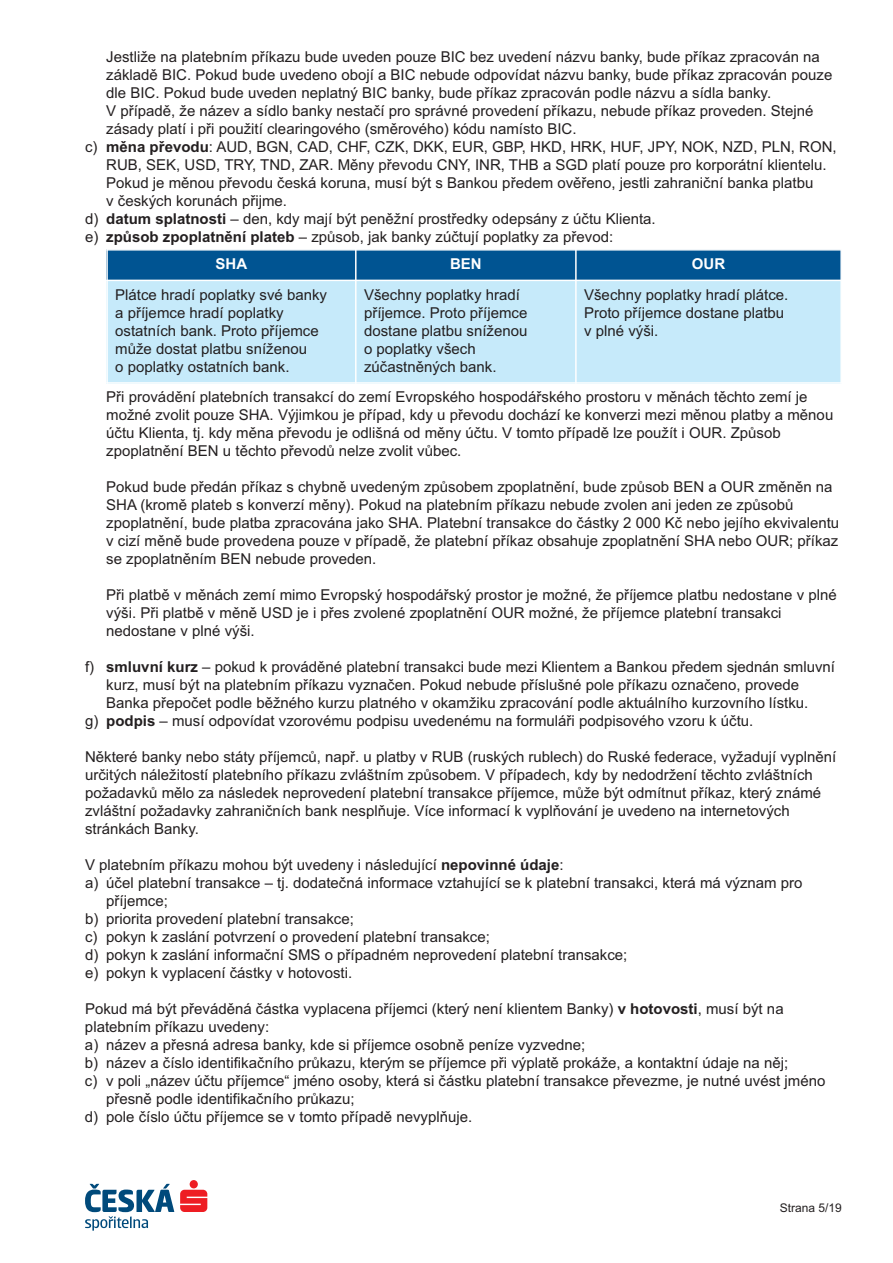
<style>
.page{position:relative;width:893px;height:1263px;background:#fff}
.page>*{position:absolute;margin:0;border:0;box-sizing:border-box;transform-origin:0 0}
.t1{font:15px/18px "Arial";color:#231f20}
.t2{font:700 15px "Arial";color:#fff}
.t3{font:12px "Arial";color:#231f20}
.s1{font-weight:700}
</style>
<div class="page">
<div style="left:106px;top:249px;width:250px;height:31px;background:#005492"></div>
<div style="left:356px;top:249px;width:220px;height:31px;background:#005492"></div>
<div style="left:576px;top:249px;width:266px;height:31px;background:#005492"></div>
<div style="left:106px;top:280px;width:250px;height:104px;background:#c6eafa"></div>
<div style="left:356px;top:280px;width:220px;height:104px;background:#c6eafa"></div>
<div style="left:576px;top:280px;width:266px;height:104px;background:#c6eafa"></div>
<hr style="left:106px;top:249px;width:2px;height:135px;background:#fff">
<hr style="left:355px;top:249px;width:2px;height:135px;background:#fff">
<hr style="left:575px;top:249px;width:2px;height:135px;background:#fff">
<hr style="left:840px;top:249px;width:2px;height:135px;background:#fff">
<hr style="left:106px;top:249px;width:736px;height:2px;background:#fff">
<hr style="left:106px;top:280px;width:736px;height:1px;background:#fff">
<hr style="left:106px;top:382px;width:736px;height:2px;background:#fff">
<svg style="left:180px;top:1180px;width:27px;height:32px"></svg>
<svg style="left:85px;top:1184px;width:89px;height:46px"></svg>
<p class="t1" style="left:106px;top:48px;width:715px">Jestliže na platebním příkazu bude uveden pouze BIC bez uvedení názvu banky, bude příkaz zpracován na</p>
<p class="t1" style="left:106px;top:66px;width:728px">základě BIC. Pokud bude uvedeno obojí a BIC nebude odpovídat názvu banky, bude příkaz zpracován pouze</p>
<p class="t1" style="left:106px;top:84px;width:666px">dle BIC. Pokud bude uveden neplatný BIC banky, bude příkaz zpracován podle názvu a sídla banky.</p>
<p class="t1" style="left:106px;top:102px;width:709px">V případě, že název a sídlo banky nestačí pro správné provedení příkazu, nebude příkaz proveden. Stejné</p>
<p class="t1" style="left:106px;top:120px;width:472px">zásady platí i při použití clearingového (směrového) kódu namísto BIC.</p>
<p class="t1" style="left:85px;top:138px;width:753px">c) <span class="s1">měna převodu</span>: AUD, BGN, CAD, CHF, CZK, DKK, EUR, GBP, HKD, HRK, HUF, JPY, NOK, NZD, PLN, RON,</p>
<p class="t1" style="left:106px;top:156px;width:722px">RUB, SEK, USD, TRY, TND, ZAR. Měny převodu CNY, INR, THB a SGD platí pouze pro korporátní klientelu.</p>
<p class="t1" style="left:106px;top:174px;width:709px">Pokud je měnou převodu česká koruna, musí být s Bankou předem ověřeno, jestli zahraniční banka platbu</p>
<p class="t1" style="left:106px;top:192px;width:182px">v českých korunách přijme.</p>
<p class="t1" style="left:85px;top:210px;width:572px">d) <span class="s1">datum splatnosti</span> – den, kdy mají být peněžní prostředky odepsány z účtu Klienta.</p>
<p class="t1" style="left:85px;top:228px;width:530px">e) <span class="s1">způsob zpoplatnění plateb</span> – způsob, jak banky zúčtují poplatky za převod:</p>
<p class="t2" style="left:216px;top:255px;width:33px">SHA</p>
<p class="t2" style="left:450px;top:255px;width:33px">BEN</p>
<p class="t2" style="left:692px;top:255px;width:35px">OUR</p>
<p class="t1" style="left:115px;top:285px;width:213px">Plátce hradí poplatky své banky a příjemce hradí poplatky ostatních bank. Proto příjemce může dostat platbu sníženou<br>o poplatky ostatních bank.</p>
<p class="t1" style="left:364px;top:285px;width:165px">Všechny poplatky hradí příjemce. Proto příjemce dostane platbu sníženou o poplatky všech zúčastněných bank.</p>
<p class="t1" style="left:584px;top:285px;width:206px">Všechny poplatky hradí plátce.<br>Proto příjemce dostane platbu v plné výši.</p>
<p class="t1" style="left:106px;top:388px;width:729px">Při provádění platebních transakcí do zemí Evropského hospodářského prostoru v měnách těchto zemí je možné zvolit pouze SHA. Výjimkou je případ, kdy u převodu dochází ke konverzi mezi měnou platby a měnou účtu Klienta, tj. kdy měna převodu je odlišná od měny účtu. V tomto případě lze použít i OUR. Způsob zpoplatnění BEN u těchto převodů nelze zvolit vůbec.</p>
<p class="t1" style="left:106px;top:478px;width:734px">Pokud bude předán příkaz s chybně uvedeným způsobem zpoplatnění, bude způsob BEN a OUR změněn na SHA (kromě plateb s konverzí měny). Pokud na platebním příkazu nebude zvolen ani jeden ze způsobů zpoplatnění, bude platba zpracována jako SHA. Platební transakce do částky 2 000 Kč nebo jejího ekvivalentu v cizí měně bude provedena pouze v případě, že platební příkaz obsahuje zpoplatnění SHA nebo OUR; příkaz se zpoplatněním BEN nebude proveden.</p>
<p class="t1" style="left:106px;top:586px;width:732px">Při platbě v měnách zemí mimo Evropský hospodářský prostor je možné, že příjemce platbu nedostane v plné výši. Při platbě v měně USD je i přes zvolené zpoplatnění OUR možné, že příjemce platební transakci nedostane v plné výši.</p>
<p class="t1" style="left:85px;top:658px;width:751px">f) <span class="s1">smluvní kurz</span> – pokud k prováděné platební transakci bude mezi Klientem a Bankou předem sjednán smluvní</p>
<p class="t1" style="left:106px;top:676px;width:694px">kurz, musí být na platebním příkazu vyznačen. Pokud nebude příslušné pole příkazu označeno, provede</p>
<p class="t1" style="left:106px;top:694px;width:704px">Banka přepočet podle běžného kurzu platného v okamžiku zpracování podle aktuálního kurzovního lístku.</p>
<p class="t1" style="left:85px;top:712px;width:670px">g) <span class="s1">podpis</span> – musí odpovídat vzorovému podpisu uvedenému na formuláři podpisového vzoru k účtu.</p>
<p class="t1" style="left:85px;top:748px;width:753px">Některé banky nebo státy příjemců, např. u platby v RUB (ruských rublech) do Ruské federace, vyžadují vyplnění určitých náležitostí platebního příkazu zvláštním způsobem. V případech, kdy by nedodržení těchto zvláštních požadavků mělo za následek neprovedení platební transakce příjemce, může být odmítnut příkaz, který známé zvláštní požadavky zahraničních bank nesplňuje. Více informací k vyplňování je uvedeno na internetových stránkách Banky.</p>
<p class="t1" style="left:85px;top:856px;width:480px">V platebním příkazu mohou být uvedeny i následující <span class="s1">nepovinné údaje</span>:</p>
<p class="t1" style="left:85px;top:874px;width:719px">a) účel platební transakce – tj. dodatečná informace vztahující se k platební transakci, která má význam pro</p>
<p class="t1" style="left:106px;top:892px;width:63px">příjemce;</p>
<p class="t1" style="left:85px;top:910px;width:270px">b) priorita provedení platební transakce;</p>
<p class="t1" style="left:85px;top:928px;width:406px">c) pokyn k zaslání potvrzení o provedení platební transakce;</p>
<p class="t1" style="left:85px;top:946px;width:544px">d) pokyn k zaslání informační SMS o případném neprovedení platební transakce;</p>
<p class="t1" style="left:85px;top:964px;width:269px">e) pokyn k vyplacení částky v hotovosti.</p>
<p class="t1" style="left:85px;top:1000px;width:700px">Pokud má být převáděná částka vyplacena příjemci (který není klientem Banky) <span class="s1">v hotovosti</span>, musí být na</p>
<p class="t1" style="left:85px;top:1018px;width:186px">platebním příkazu uvedeny:</p>
<p class="t1" style="left:85px;top:1036px;width:502px">a) název a přesná adresa banky, kde si příjemce osobně peníze vyzvedne;</p>
<p class="t1" style="left:85px;top:1054px;width:705px">b) název a číslo identifikačního průkazu, kterým se příjemce při výplatě prokáže, a kontaktní údaje na něj;</p>
<p class="t1" style="left:85px;top:1072px;width:742px">c) v poli „název účtu příjemce“ jméno osoby, která si částku platební transakce převezme, je nutné uvést jméno</p>
<p class="t1" style="left:106px;top:1090px;width:250px">přesně podle identifikačního průkazu;</p>
<p class="t1" style="left:85px;top:1108px;width:389px">d) pole číslo účtu příjemce se v tomto případě nevyplňuje.</p>
<p class="t3" style="left:780px;top:1201px;width:64px">Strana 5/19</p>
</div>
